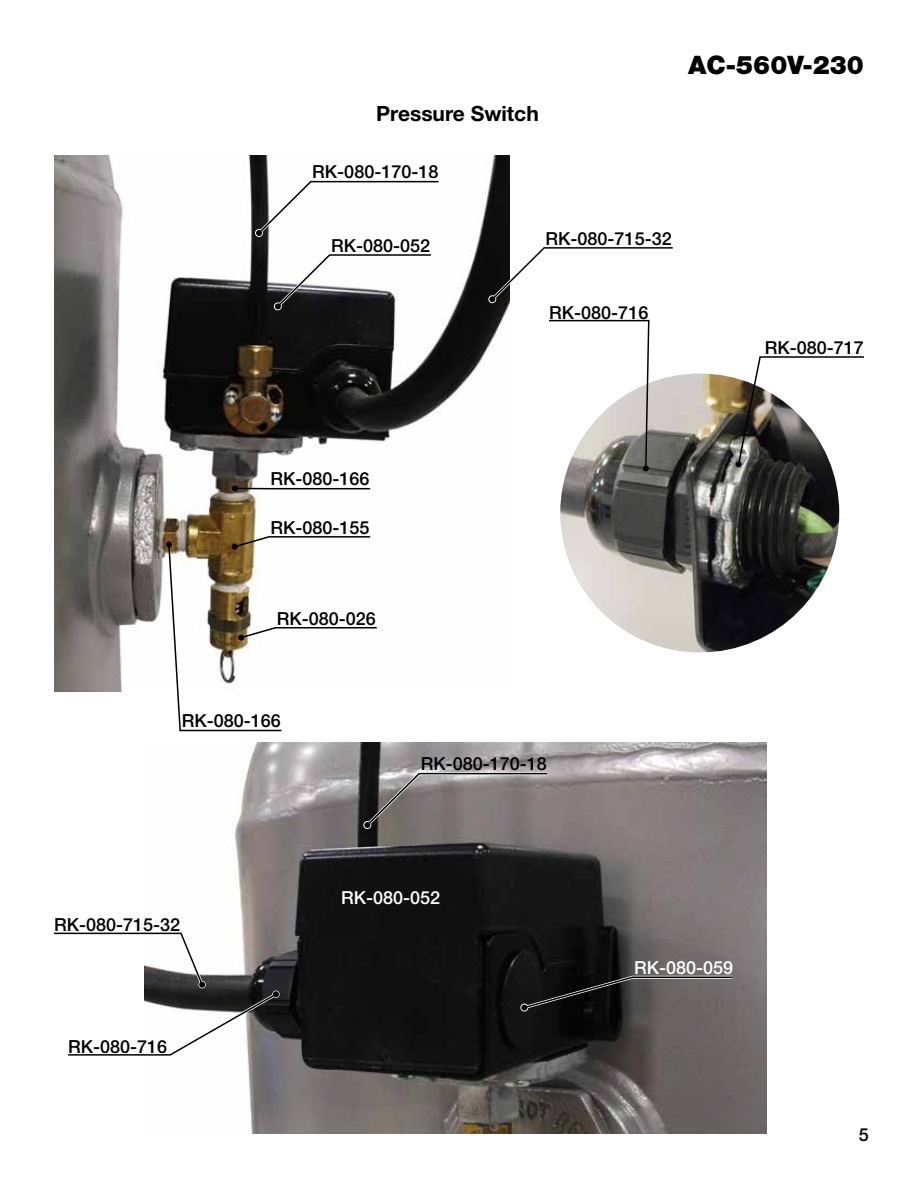
<style>
.page{position:relative;width:918px;height:1188px;background:#fff}
.page>*{position:absolute;margin:0;border:0;box-sizing:border-box;transform-origin:0 0}
.t1{font:900 25.5px "Helvetica Neue";color:#000}
.t2{font:700 21px "Helvetica Neue";color:#000}
.t3{font:500 18px "Helvetica Neue";color:#000}
.t4{font:500 18px "Helvetica Neue";color:#fff}
</style>
<div class="page">
<img style="left:54px;top:155px;width:456px;height:537px">
<img style="left:233px;top:742px;width:533px;height:392px">
<img style="left:560px;top:374px;width:279px;height:278px;border-radius:140px">
<svg style="left:487px;top:245px;width:186px;height:60px"></svg>
<svg style="left:272px;top:252px;width:162px;height:60px"></svg>
<svg style="left:232px;top:485px;width:140px;height:6px"></svg>
<svg style="left:166px;top:535px;width:212px;height:197px"></svg>
<svg style="left:253px;top:179px;width:189px;height:60px"></svg>
<svg style="left:362px;top:771px;width:188px;height:60px;background:#7e7977"></svg>
<svg style="left:518px;top:974px;width:217px;height:38px;background:#3f3d3c"></svg>
<svg style="left:54px;top:930px;width:228px;height:128px"></svg>
<svg style="left:549px;top:319px;width:101px;height:152px"></svg>
<svg style="left:736px;top:356px;width:128px;height:111px"></svg>
<p class="t2" style="left:376px;top:101px;width:164px">Pressure Switch</p>
<p class="t3" style="left:312px;top:161px;width:128px">RK-080-170-18</p>
<h1 class="t1" style="left:688px;top:49px;width:177px">AC-560V-230</h1>
<p class="t3" style="left:331px;top:235px;width:101px">RK-080-052</p>
<p class="t3" style="left:546px;top:228px;width:128px">RK-080-715-32</p>
<p class="t3" style="left:549px;top:302px;width:101px">RK-080-716</p>
<p class="t3" style="left:765px;top:337px;width:101px">RK-080-717</p>
<p class="t3" style="left:270px;top:468px;width:101px">RK-080-166</p>
<p class="t3" style="left:270px;top:516px;width:101px">RK-080-155</p>
<p class="t3" style="left:277px;top:607px;width:101px">RK-080-026</p>
<p class="t3" style="left:182px;top:710px;width:101px">RK-080-166</p>
<p class="t3" style="left:421px;top:753px;width:128px">RK-080-170-18</p>
<p class="t3" style="left:54px;top:914px;width:128px">RK-080-715-32</p>
<p class="t4" style="left:341px;top:886px;width:101px">RK-080-052</p>
<p class="t3" style="left:68px;top:1036px;width:101px">RK-080-716</p>
<p class="t4" style="left:634px;top:957px;width:101px">RK-080-059</p>
<p class="t3" style="left:859px;top:1124px;width:12px">5</p>
</div>
